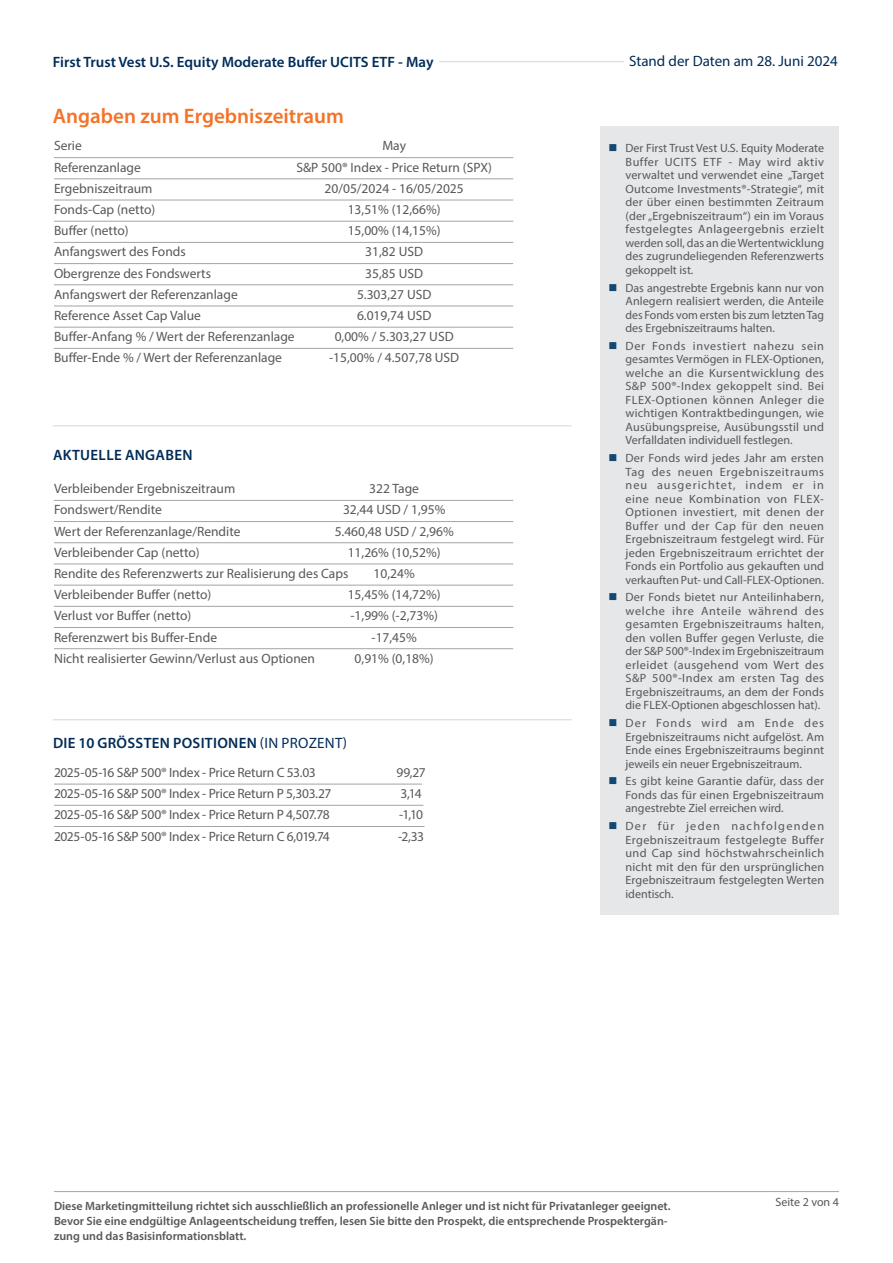
<style>
.page{position:relative;width:893px;height:1263px;background:#fff}
.page>*{position:absolute;margin:0;border:0;box-sizing:border-box;transform-origin:0 0}
.t1{font:600 21px "Myriad Pro";color:#f37328}
.t2{font:600 15px "Myriad Pro";letter-spacing:.005em;color:#002c59}
.t3{font:15px "Myriad Pro";color:#002c59}
.t4{font:13.5px/21.1px "Myriad Pro";color:#57585a}
.t5{font:13.5px "Myriad Pro";letter-spacing:-.02em;color:#57585a}
.t6{font:12px/13.5px "Myriad Pro";color:#57585a;text-align:justify}
.t7{font:600 12px/15px "Myriad Pro";color:#57585a}
.s1{color:#fff}
.s2{font-weight:600;color:#fff}
.s3{font-weight:400}
.s4{color:#134873}
</style>
<div class="page">
<hr style="left:54px;top:61px;width:782px;height:1px;background:#64686f">
<div style="left:53px;top:56px;width:385px;height:11px;background:#fff"></div>
<div style="left:624px;top:55px;width:214px;height:11px;background:#fff"></div>
<hr style="left:54px;top:1191px;width:785px;height:1px;background:#a3a4a8">
<div style="left:600px;top:126px;width:239px;height:789px;background:#e6e7e9"></div>
<hr style="left:53px;top:425px;width:519px;height:1px;background:#64686f">
<hr style="left:53px;top:719px;width:519px;height:1px;background:#64686f">
<hr style="left:54px;top:157px;width:459px;height:1px;background:#a3a4a8">
<hr style="left:54px;top:179px;width:459px;height:1px;background:#a3a4a8">
<hr style="left:54px;top:200px;width:459px;height:1px;background:#a3a4a8">
<hr style="left:54px;top:221px;width:459px;height:1px;background:#a3a4a8">
<hr style="left:54px;top:242px;width:459px;height:1px;background:#a3a4a8">
<hr style="left:54px;top:263px;width:459px;height:1px;background:#a3a4a8">
<hr style="left:54px;top:285px;width:459px;height:1px;background:#a3a4a8">
<hr style="left:54px;top:306px;width:459px;height:1px;background:#a3a4a8">
<hr style="left:54px;top:327px;width:459px;height:1px;background:#a3a4a8">
<hr style="left:54px;top:348px;width:459px;height:1px;background:#a3a4a8">
<hr style="left:54px;top:500px;width:459px;height:1px;background:#a3a4a8">
<hr style="left:54px;top:521px;width:459px;height:1px;background:#a3a4a8">
<hr style="left:54px;top:542px;width:459px;height:1px;background:#a3a4a8">
<hr style="left:54px;top:564px;width:459px;height:1px;background:#a3a4a8">
<hr style="left:54px;top:585px;width:459px;height:1px;background:#a3a4a8">
<hr style="left:54px;top:606px;width:459px;height:1px;background:#a3a4a8">
<hr style="left:54px;top:627px;width:459px;height:1px;background:#a3a4a8">
<hr style="left:54px;top:648px;width:459px;height:1px;background:#a3a4a8">
<hr style="left:54px;top:784px;width:368px;height:1px;background:#a3a4a8">
<hr style="left:54px;top:805px;width:369px;height:1px;background:#a3a4a8">
<hr style="left:54px;top:826px;width:370px;height:1px;background:#a3a4a8">
<p class="t2" style="left:53px;top:52px;width:387px">First Trust Vest U.S. Equity Moderate Buffer UCITS ETF - May<span class="s1">-</span></p>
<p class="t3" style="left:624px;top:52px;width:215px"><span class="s2">-</span>Stand der Daten am 28. Juni 2024</p>
<h1 class="t1" style="left:53px;top:102px;width:293px">Angaben zum Ergebniszeitraum</h1>
<p class="t4" style="left:54px;top:135px;width:29px">Serie</p>
<p class="t4" style="left:382px;top:135px;width:25px">May</p>
<p class="t4" style="left:54px;top:156px;width:88px">Referenzanlage</p>
<p class="t4" style="left:296px;top:156px;width:197px">S&amp;P 500® Index - Price Return (SPX)</p>
<p class="t4" style="left:54px;top:178px;width:100px">Ergebniszeitraum</p>
<p class="t4" style="left:325px;top:178px;width:141px">20/05/2024 - 16/05/2025</p>
<p class="t4" style="left:54px;top:199px;width:103px">Fonds-Cap (netto)</p>
<p class="t4" style="left:348px;top:199px;width:94px">13,51% (12,66%)</p>
<p class="t4" style="left:54px;top:220px;width:76px">Buffer (netto)</p>
<p class="t4" style="left:348px;top:220px;width:94px">15,00% (14,15%)</p>
<p class="t4" style="left:54px;top:241px;width:133px">Anfangswert des Fonds</p>
<p class="t4" style="left:365px;top:241px;width:59px">31,82 USD</p>
<p class="t4" style="left:54px;top:262px;width:159px">Obergrenze des Fondswerts</p>
<p class="t4" style="left:365px;top:262px;width:59px">35,85 USD</p>
<p class="t4" style="left:54px;top:283px;width:185px">Anfangswert der Referenzanlage</p>
<p class="t4" style="left:357px;top:283px;width:76px">5.303,27 USD</p>
<p class="t4" style="left:54px;top:305px;width:148px">Reference Asset Cap Value</p>
<p class="t4" style="left:357px;top:305px;width:76px">6.019,74 USD</p>
<p class="t4" style="left:54px;top:326px;width:242px">Buffer-Anfang % / Wert der Referenzanlage</p>
<p class="t4" style="left:335px;top:326px;width:121px">0,00% / 5.303,27 USD</p>
<p class="t4" style="left:54px;top:347px;width:230px">Buffer-Ende % / Wert der Referenzanlage</p>
<p class="t4" style="left:329px;top:347px;width:132px">‑15,00% / 4.507,78 USD</p>
<p class="t2" style="left:53px;top:446px;width:141px">AKTUELLE ANGABEN</p>
<p class="t4" style="left:54px;top:478px;width:183px">Verbleibender Ergebniszeitraum</p>
<p class="t4" style="left:369px;top:478px;width:51px">322 Tage</p>
<p class="t4" style="left:54px;top:499px;width:109px">Fondswert/Rendite</p>
<p class="t4" style="left:343px;top:499px;width:104px">32,44 USD / 1,95%</p>
<p class="t4" style="left:54px;top:520px;width:188px">Wert der Referenzanlage/Rendite</p>
<p class="t4" style="left:335px;top:520px;width:121px">5.460,48 USD / 2,96%</p>
<p class="t4" style="left:54px;top:541px;width:147px">Verbleibender Cap (netto)</p>
<p class="t4" style="left:54px;top:541px;width:388px;text-indent:294px">11,26% (10,52%)<br>Rendite des Referenzwerts zur Realisierung des Caps</p>
<p class="t4" style="left:374px;top:563px;width:43px">10,24%</p>
<p class="t4" style="left:54px;top:584px;width:159px">Verbleibender Buffer (netto)</p>
<p class="t4" style="left:348px;top:584px;width:94px">15,45% (14,72%)</p>
<p class="t4" style="left:54px;top:605px;width:139px">Verlust vor Buffer (netto)</p>
<p class="t4" style="left:350px;top:605px;width:89px">‑1,99% (‑2,73%)</p>
<p class="t4" style="left:54px;top:626px;width:165px">Referenzwert bis Buffer-Ende</p>
<p class="t4" style="left:371px;top:626px;width:47px">‑17,45%</p>
<p class="t4" style="left:54px;top:647px;width:263px">Nicht realisierter Gewinn/Verlust aus Optionen</p>
<p class="t4" style="left:355px;top:647px;width:81px">0,91% (0,18%)</p>
<p class="t2" style="left:53px;top:733px;width:296px">DIE 10 GRÖSSTEN POSITIONEN <span class="s3">(IN PROZENT)</span></p>
<p class="t5" style="left:54px;top:764px;width:263px">2025‑05‑16 S&amp;P 500® Index - Price Return C 53.03</p>
<p class="t4" style="left:397px;top:761px;width:31px">99,27</p>
<p class="t5" style="left:54px;top:785px;width:279px">2025‑05‑16 S&amp;P 500® Index - Price Return P 5,303.27</p>
<p class="t4" style="left:401px;top:783px;width:23px">3,14</p>
<p class="t5" style="left:54px;top:806px;width:277px">2025‑05‑16 S&amp;P 500® Index - Price Return P 4,507.78</p>
<p class="t4" style="left:399px;top:804px;width:25px">‑1,10</p>
<p class="t5" style="left:54px;top:828px;width:277px">2025‑05‑16 S&amp;P 500® Index - Price Return C 6,019.74</p>
<p class="t4" style="left:398px;top:825px;width:28px">‑2,33</p>
<p class="t6" style="left:625px;top:141px;width:200px;text-indent:-17px"><span class="s4">■</span> Der First Trust Vest U.S. Equity Moderate Buffer UCITS ETF - May wird aktiv verwaltet und verwendet eine „Target Outcome Investments®-Strategie“, mit der über einen bestimmten Zeitraum (der „Ergebniszeitraum“) ein im Voraus festgelegtes Anlageergebnis erzielt werden soll, das an die Wertentwicklung des zugrundeliegenden Referenzwerts gekoppelt ist.</p>
<p class="t6" style="left:625px;top:281px;width:200px;text-indent:-17px"><span class="s4">■</span> Das angestrebte Ergebnis kann nur von Anlegern realisiert werden, die Anteile des Fonds vom ersten bis zum letzten Tag des Ergebniszeitraums halten.</p>
<p class="t6" style="left:625px;top:339px;width:200px;text-indent:-17px"><span class="s4">■</span> Der Fonds investiert nahezu sein gesamtes Vermögen in FLEX-Optionen, welche an die Kursentwicklung des S&amp;P 500®-Index gekoppelt sind. Bei FLEX-Optionen können Anleger die wichtigen Kontraktbedingungen, wie Ausübungspreise, Ausübungsstil und Verfalldaten individuell festlegen.</p>
<p class="t6" style="left:625px;top:451px;width:200px;text-indent:-17px"><span class="s4">■</span> Der Fonds wird jedes Jahr am ersten Tag des neuen Ergebniszeitraums neu ausgerichtet, indem er in eine neue Kombination von FLEX-Optionen investiert, mit denen der Buffer und der Cap für den neuen Ergebniszeitraum festgelegt wird. Für jeden Ergebniszeitraum errichtet der Fonds ein Portfolio aus gekauften und verkauften Put- und Call-FLEX-Optionen.</p>
<p class="t6" style="left:625px;top:590px;width:200px;text-indent:-17px"><span class="s4">■</span> Der Fonds bietet nur Anteilinhabern, welche ihre Anteile während des gesamten Ergebniszeitraums halten, den vollen Buffer gegen Verluste, die der S&amp;P 500®-Index im Ergebniszeitraum erleidet (ausgehend vom Wert des S&amp;P 500®-Index am ersten Tag des Ergebniszeitraums, an dem der Fonds die FLEX-Optionen abgeschlossen hat).</p>
<p class="t6" style="left:625px;top:716px;width:200px;text-indent:-17px"><span class="s4">■</span> Der Fonds wird am Ende des Ergebniszeitraums nicht aufgelöst. Am Ende eines Ergebniszeitraums beginnt jeweils ein neuer Ergebniszeitraum.</p>
<p class="t6" style="left:625px;top:774px;width:200px;text-indent:-17px"><span class="s4">■</span> Es gibt keine Garantie dafür, dass der Fonds das für einen Ergebniszeitraum angestrebte Ziel erreichen wird.</p>
<p class="t6" style="left:625px;top:819px;width:200px;text-indent:-17px"><span class="s4">■</span> Der für jeden nachfolgenden Ergebniszeitraum festgelegte Buffer und Cap sind höchstwahrscheinlich nicht mit den für den ursprünglichen Ergebniszeitraum festgelegten Werten identisch.</p>
<p class="t7" style="left:54px;top:1198px;width:618px">Diese Marketingmitteilung richtet sich ausschließlich an professionelle Anleger und ist nicht für Privatanleger geeignet.</p>
<p class="t6" style="left:775px;top:1195px;width:65px">Seite 2 von 4</p>
<p class="t7" style="left:54px;top:1213px;width:615px">Bevor Sie eine endgültige Anlageentscheidung treffen, lesen Sie bitte den Prospekt, die entsprechende Prospektergän&shy;zung und das Basisinformationsblatt.</p>
</div>
